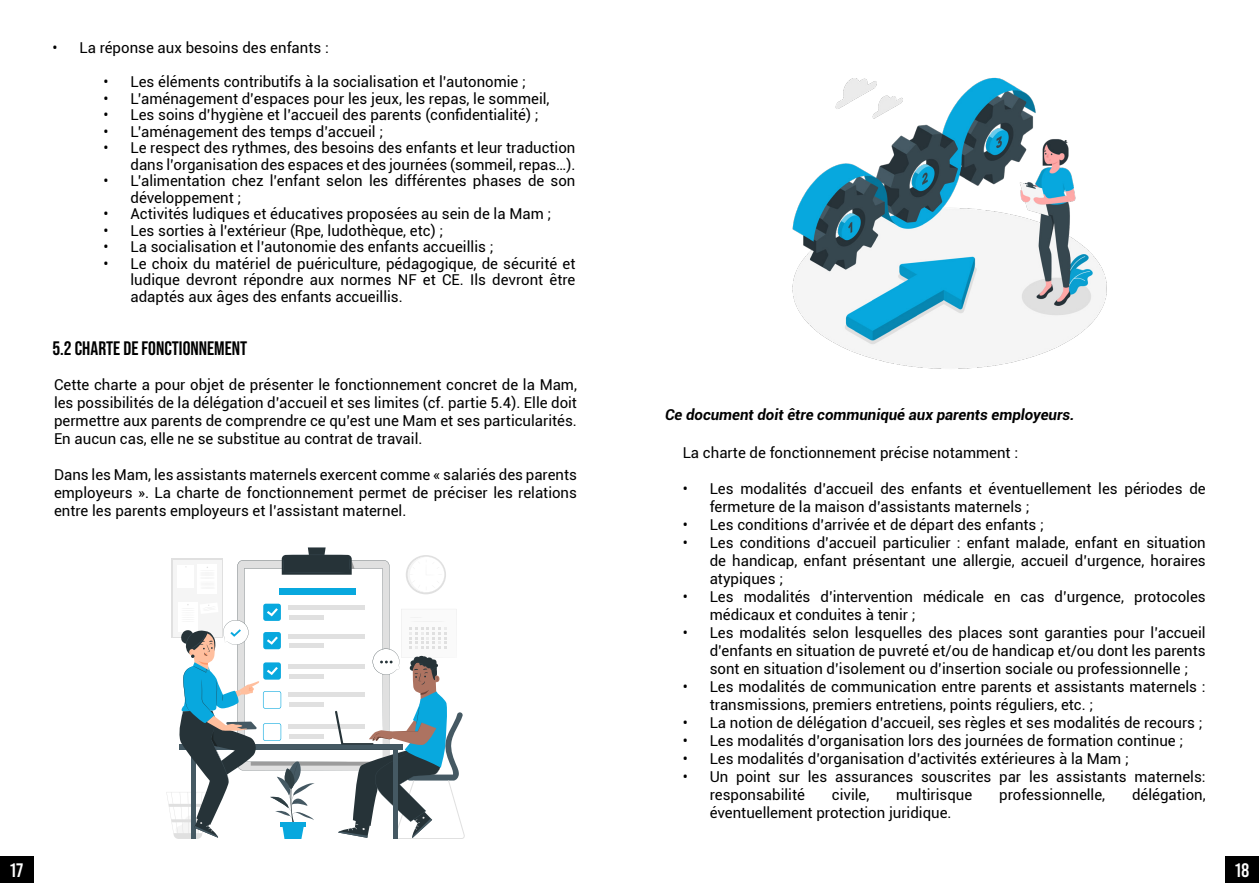
<style>
.page{position:relative;width:1259px;height:893px;background:#fff}
.page>*{position:absolute;margin:0;border:0;box-sizing:border-box;transform-origin:0 0}
.t1{font:19.5px "Bebas Neue";color:#000}
.t2{font:19.5px "Bebas";color:#fff}
.t3{font:15px/18px "Roboto";color:#000}
.t4{font:italic 700 15px "Roboto";color:#000}
</style>
<div class="page">
<div style="left:0;top:856px;width:33px;height:26px;background:#000"></div>
<svg style="left:166px;top:547px;width:299px;height:292px"></svg>
<div style="left:1225px;top:856px;width:34px;height:26px;background:#000"></div>
<img style="left:792px;top:77px;width:315px;height:292px">
<p class="t3" style="left:52px;top:38px;width:278px">• La réponse aux besoins des enfants :</p>
<p class="t3" style="left:103px;top:72px;width:424px">• Les éléments contributifs à la socialisation et l’autonomie ;</p>
<p class="t3" style="left:103px;top:89px;width:447px">• L’aménagement d’espaces pour les jeux, les repas, le sommeil,</p>
<p class="t3" style="left:103px;top:105px;width:436px">• Les soins d’hygiène et l’accueil des parents (confidentialité) ;</p>
<p class="t3" style="left:103px;top:122px;width:281px">• L’aménagement des temps d’accueil ;</p>
<p class="t3" style="left:103px;top:139px;width:473px;line-height:16.5px;text-align:right">• Le respect des rythmes, des besoins des enfants et leur traduction dans l’organisation des espaces et des journées (sommeil, repas…).</p>
<p class="t3" style="left:130px;top:172px;width:446px;line-height:16.5px;text-indent:-27px">• L’alimentation chez l’enfant selon les différentes phases de son développement ;</p>
<p class="t3" style="left:103px;top:204px;width:449px">• Activités ludiques et éducatives proposées au sein de la Mam ;</p>
<p class="t3" style="left:103px;top:221px;width:341px">• Les sorties à l’extérieur (Rpe, ludothèque, etc) ;</p>
<p class="t3" style="left:103px;top:237px;width:391px">• La socialisation et l’autonomie des enfants accueillis ;</p>
<p class="t3" style="left:130px;top:255px;width:446px;line-height:16.5px;text-align:justify;text-indent:-27px">• Le choix du matériel de puériculture, pédagogique, de sécurité et ludique devront répondre aux normes NF et CE. Ils devront être adaptés aux âges des enfants accueillis.</p>
<h1 class="t1" style="left:52px;top:337px;width:196px">5.2 CHARTE DE FONCTIONNEMENT</h1>
<p class="t3" style="left:54px;top:375px;width:524px;text-align:justify">Cette charte a pour objet de présenter le fonctionnement concret de la Mam, les possibilités de la délégation d’accueil et ses limites (cf. partie 5.4). Elle doit permettre aux parents de comprendre ce qu’est une Mam et ses particularités.<br>En aucun cas, elle ne se substitue au contrat de travail.</p>
<p class="t3" style="left:54px;top:465px;width:524px;text-align:justify">Dans les Mam, les assistants maternels exercent comme « salariés des parents employeurs ». La charte de fonctionnement permet de préciser les relations entre les parents employeurs et l’assistant maternel.</p>
<h1 class="t2" style="left:10px;top:860px;width:15px">17</h1>
<p class="t4" style="left:665px;top:404px;width:411px">Ce document doit être communiqué aux parents employeurs.</p>
<p class="t3" style="left:683px;top:443px;width:337px">La charte de fonctionnement précise notamment :</p>
<p class="t3" style="left:710px;top:479px;width:497px;text-indent:-27px">• Les modalités d’accueil des enfants et éventuellement les périodes de fermeture de la maison d’assistants maternels ;</p>
<p class="t3" style="left:683px;top:515px;width:363px">• Les conditions d’arrivée et de départ des enfants ;</p>
<p class="t3" style="left:710px;top:533px;width:497px;text-align:justify;text-indent:-27px">• Les conditions d’accueil particulier : enfant malade, enfant en situation de handicap, enfant présentant une allergie, accueil d’urgence, horaires atypiques ;</p>
<p class="t3" style="left:710px;top:587px;width:497px;text-indent:-27px">• Les modalités d’intervention médicale en cas d’urgence, protocoles médicaux et conduites à tenir ;</p>
<p class="t3" style="left:710px;top:623px;width:497px;text-align:justify;text-indent:-27px">• Les modalités selon lesquelles des places sont garanties pour l’accueil d’enfants en situation de puvreté et/ou de handicap et/ou dont les parents sont en situation d’isolement ou d’insertion sociale ou professionnelle ;</p>
<p class="t3" style="left:710px;top:677px;width:497px;text-indent:-27px">• Les modalités de communication entre parents et assistants maternels : transmissions, premiers entretiens, points réguliers, etc. ;</p>
<p class="t3" style="left:683px;top:713px;width:521px">• La notion de délégation d’accueil, ses règles et ses modalités de recours ;</p>
<p class="t3" style="left:683px;top:731px;width:502px">• Les modalités d’organisation lors des journées de formation continue ;</p>
<p class="t3" style="left:683px;top:749px;width:448px">• Les modalités d’organisation d’activités extérieures à la Mam ;</p>
<p class="t3" style="left:710px;top:767px;width:497px;text-indent:-27px">• Un point sur les assurances souscrites par les assistants maternels: responsabilité</p>
<p class="t3" style="left:832px;top:785px;width:39px">civile,</p>
<p class="t3" style="left:896px;top:785px;width:78px">multirisque</p>
<p class="t3" style="left:999px;top:785px;width:107px">professionnelle,</p>
<p class="t3" style="left:1132px;top:785px;width:75px">délégation,</p>
<p class="t3" style="left:710px;top:803px;width:243px">éventuellement protection juridique.</p>
<h1 class="t2" style="left:1235px;top:860px;width:16px">18</h1>
</div>
